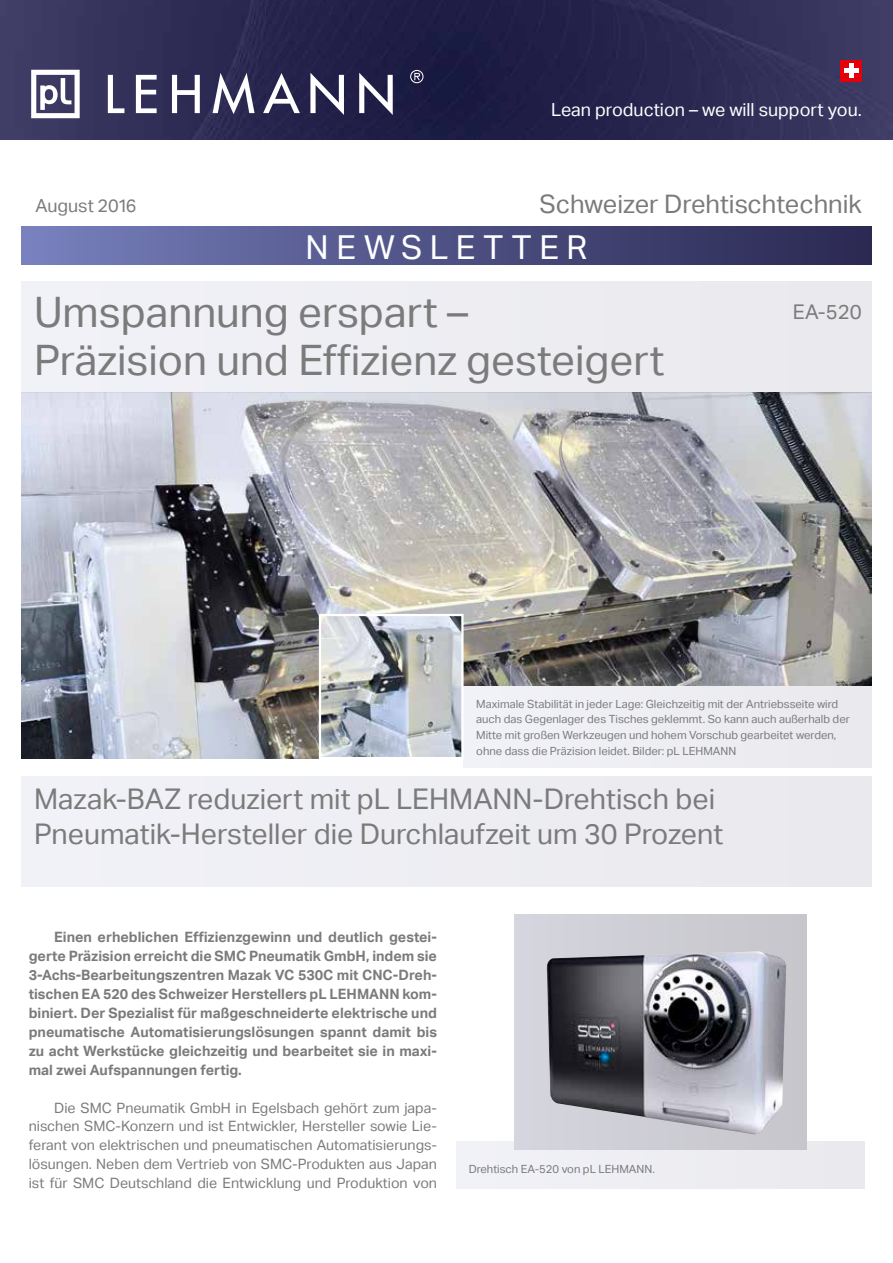
<style>
.page{position:relative;width:893px;height:1263px;background:#fff}
.page>*{position:absolute;margin:0;border:0;box-sizing:border-box;transform-origin:0 0}
.t1{font:42px/48px "Aktiv Grotesk Trial";color:#7a7b7a}
.t2{font:33px "Aktiv Grotesk Trial";letter-spacing:.23em;color:#fff}
.t3{font:28.5px/34.5px "Aktiv Grotesk Trial";color:#7a7b7a}
.t4{font:25.5px "Aktiv Grotesk Trial";color:#7a7b7a}
.t5{font:20.25px "Aktiv Grotesk Trial";color:#7a7b7a}
.t6{font:18px "Aktiv Grotesk Trial";color:#fff}
.t7{font:18px "Aktiv Grotesk Trial";color:#7a7b7a}
.t8{font:700 14.25px/18.9px "Aktiv Grotesk Trial";color:#7a7b7a;text-align:justify}
.t9{font:14.25px/18.9px "Aktiv Grotesk Trial";color:#7a7b7a;text-align:justify}
.t10{font:11.25px/15.8px "Aktiv Grotesk Trial";color:#7a7b7a}
</style>
<div class="page">
<img style="left:0;top:0;width:893px;height:139px">
<svg style="left:31px;top:70px;width:49px;height:48px"></svg>
<svg style="left:136px;top:75px;width:21px;height:38px"></svg>
<svg style="left:172px;top:75px;width:28px;height:38px"></svg>
<svg style="left:213px;top:73px;width:42px;height:41px"></svg>
<svg style="left:310px;top:73px;width:34px;height:42px"></svg>
<svg style="left:359px;top:73px;width:34px;height:42px"></svg>
<svg style="left:263px;top:73px;width:37px;height:40px"></svg>
<svg style="left:108px;top:75px;width:16px;height:38px"></svg>
<svg style="left:410px;top:70px;width:13px;height:13px"></svg>
<div style="left:840px;top:60px;width:22px;height:22px;background:#e3000b"></div>
<hr style="left:844px;top:69px;width:14px;height:4px;background:#fff">
<hr style="left:849px;top:64px;width:4px;height:14px;background:#fff">
<div style="left:21px;top:226px;width:851px;height:39px;background:linear-gradient(to right,#777fbc,#29264f)"></div>
<img style="left:21px;top:393px;width:851px;height:365px">
<div style="left:21px;top:282px;width:851px;height:111px;background:#ededf2"></div>
<div style="left:463px;top:687px;width:409px;height:81px;background:#ededf2"></div>
<div style="left:21px;top:776px;width:851px;height:111px;background:#ededf2"></div>
<div style="left:456px;top:1141px;width:408px;height:47px;background:#ededf2"></div>
<div style="left:514px;top:914px;width:292px;height:235px;background:#cfcfd7"></div>
<img style="left:547px;top:951px;width:240px;height:183px">
<img style="left:322px;top:617px;width:139px;height:139px">
<div style="left:319px;top:614px;width:145px;height:145px;border:2px solid #fff"></div>
<p class="t6" style="left:551px;top:100px;width:312px">Lean production – we will support you.</p>
<p class="t7" style="left:35px;top:196px;width:103px">August 2016</p>
<h3 class="t4" style="left:539px;top:189px;width:324px">Schweizer Drehtischtechnik</h3>
<h2 class="t2" style="left:306px;top:228px;width:283px">NEWSLETTER</h2>
<h1 class="t1" style="left:34px;top:288px;width:632px">Umspannung erspart –<br>Präzision und Effizienz gesteigert</h1>
<h3 class="t5" style="left:793px;top:300px;width:71px">EA-520</h3>
<p class="t10" style="left:476px;top:696px;width:375px">Maximale Stabilität in jeder Lage: Gleichzeitig mit der Antriebsseite wird auch das Gegenlager des Tisches geklemmt. So kann auch außerhalb der Mitte mit großen Werkzeugen und hohem Vorschub gearbeitet werden, ohne dass die Präzision leidet. Bilder: pL LEHMANN</p>
<h3 class="t3" style="left:34px;top:782px;width:691px">Mazak-BAZ reduziert mit pL LEHMANN-Drehtisch bei<br>Pneumatik-Hersteller die Durchlaufzeit um 30 Prozent</h3>
<p class="t8" style="left:29px;top:928px;width:410px;text-indent:26px">Einen erheblichen Effizienzgewinn und deutlich gestei&shy;gerte Präzision erreicht die SMC Pneumatik GmbH, indem sie 3-Achs-Bearbeitungszentren Mazak VC 530C mit CNC-Dreh&shy;tischen EA 520 des Schweizer Herstellers pL LEHMANN kom&shy;biniert. Der Spezialist für maßgeschneiderte elektrische und pneumatische Automatisierungslösungen spannt damit bis zu acht Werkstücke gleichzeitig und bearbeitet sie in maxi&shy;mal zwei Aufspannungen fertig.</p>
<p class="t9" style="left:29px;top:1098px;width:410px;text-indent:26px">Die SMC Pneumatik GmbH in Egelsbach gehört zum japa&shy;nischen SMC-Konzern und ist Entwickler, Hersteller sowie Lie&shy;ferant von elektrischen und pneumatischen Automatisierungs&shy;lösungen. Neben dem Vertrieb von SMC-Produkten aus Japan ist für SMC Deutschland die Entwicklung und Produktion von</p>
<p class="t10" style="left:469px;top:1161px;width:188px">Drehtisch EA-520 von pL LEHMANN.</p>
</div>
